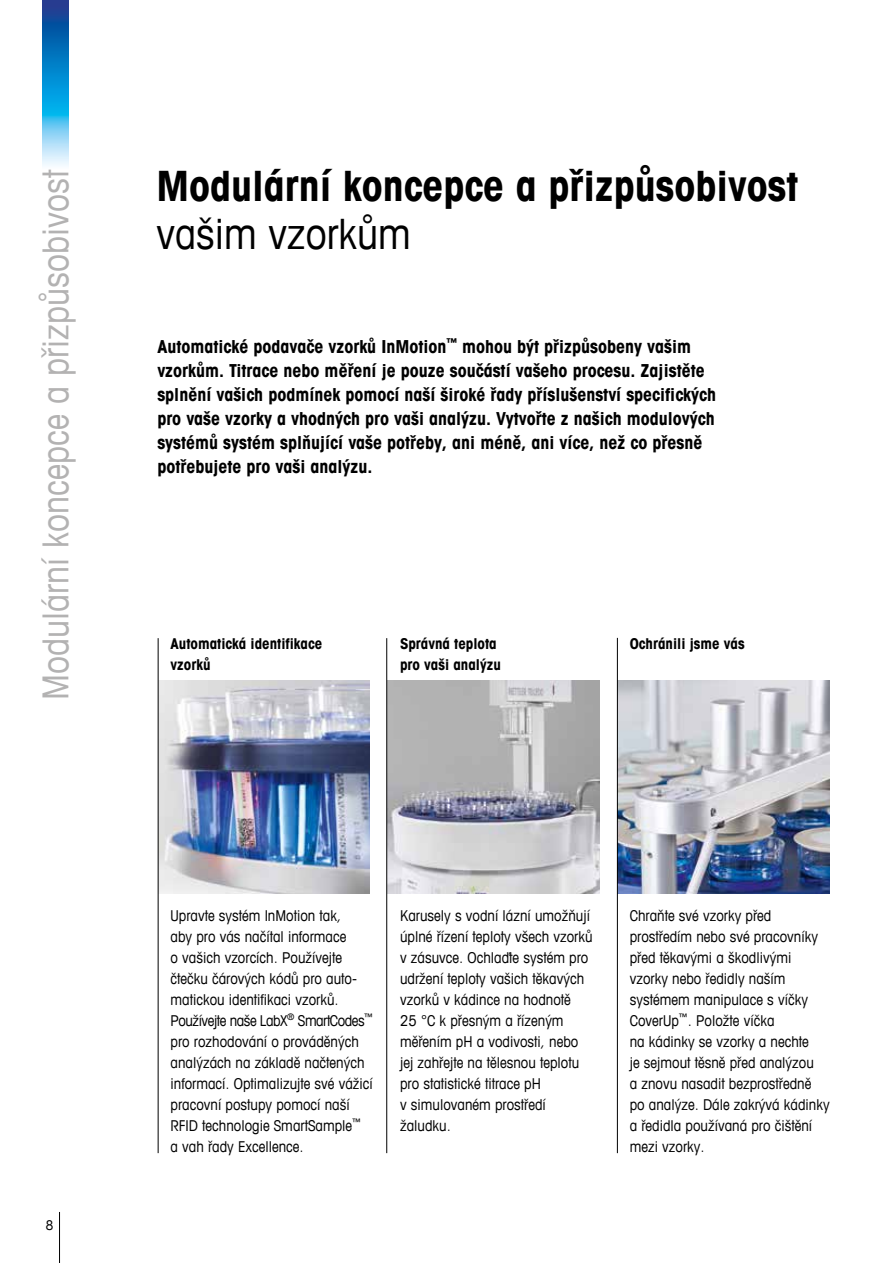
<style>
.page{position:relative;width:893px;height:1263px;background:#fff}
.page>*{position:absolute;margin:0;border:0;box-sizing:border-box;transform-origin:0 0}
.t1{font:700 condensed 42px "Avant Garde Com";color:#000}
.t2{font:condensed 42px "Avant Garde Com";color:#000}
.t3{font:condensed 36px "Avant Garde Com";color:#b3b2b2}
.t4{font:700 condensed 18px/24px "Avant Garde Com";color:#000}
.t5{font:condensed 15px/21px "Avant Garde Com";color:#000}
.t6{font:700 condensed 15px/21px "Avant Garde Com";color:#000}
.t7{font:condensed 13.5px "Avant Garde Com";color:#000}
</style>
<div class="page">
<hr style="left:59px;top:1212px;width:1px;height:51px;background:#000">
<img style="left:43px;top:0;width:25px;height:166px">
<img style="left:618px;top:680px;width:211px;height:213px">
<img style="left:387px;top:680px;width:213px;height:213px">
<img style="left:159px;top:680px;width:211px;height:213px">
<hr style="left:386px;top:638px;width:1px;height:515px;background:#000">
<hr style="left:158px;top:638px;width:1px;height:515px;background:#000">
<hr style="left:617px;top:638px;width:1px;height:515px;background:#000">
<h2 class="t3" style="left:33px;top:700px;width:532px;rotate:-90deg">Modulární koncepce a přizpůsobivost</h2>
<h1 class="t1" style="left:156px;top:158px;width:643px">Modulární koncepce a přizpůsobivost</h1>
<h1 class="t2" style="left:156px;top:207px;width:256px">vašim vzorkům</h1>
<p class="t4" style="left:157px;top:334px;width:560px">Automatické podavače vzorků InMotion<sup>™</sup> mohou být přizpůsobeny vašim vzorkům. Titrace nebo měření je pouze součástí vašeho procesu. Zajistěte splnění vašich podmínek pomocí naší široké řady příslušenství specifických pro vaše vzorky a vhodných pro vaši analýzu. Vytvořte z našich modulových systémů systém splňující vaše potřeby, ani méně, ani více, než co přesně potřebujete pro vaši analýzu.</p>
<p class="t6" style="left:171px;top:632px;width:153px">Automatická identifikace vzorků</p>
<p class="t6" style="left:400px;top:632px;width:102px">Správná teplota pro vaši analýzu</p>
<p class="t6" style="left:630px;top:632px;width:116px">Ochránili jsme vás</p>
<p class="t7" style="left:46px;top:1217px;width:9px">8</p>
<p class="t5" style="left:171px;top:905px;width:204px">Upravte systém InMotion tak,<br>aby pro vás načítal informace<br>o vašich vzorcích. Používejte čtečku čárových kódů pro auto&shy;matickou identifikaci vzorků.<br>Používejte naše LabX<sup>®</sup> SmartCodes<sup>™ </sup>pro rozhodování o prováděných analýzách na základě načtených informací. Optimalizujte své vážicí pracovní postupy pomocí naší<br>RFID technologie SmartSample<sup>™<br></sup>a vah řady Excellence.</p>
<p class="t5" style="left:630px;top:905px;width:201px">Chraňte své vzorky před prostředím nebo své pracovníky před těkavými a škodlivými vzorky nebo ředidly naším systémem manipulace s víčky<br>CoverUp<sup>™</sup>. Položte víčka<br>na kádinky se vzorky a nechte<br>je sejmout těsně před analýzou<br>a znovu nasadit bezprostředně po analýze. Dále zakrývá kádinky a ředidla používaná pro čištění mezi vzorky.</p>
<p class="t5" style="left:400px;top:905px;width:194px">Karusely s vodní lázní umožňují úplné řízení teploty všech vzorků v zásuvce. Ochlaďte systém pro udržení teploty vašich těkavých vzorků v kádince na hodnotě<br>25 °C k přesným a řízeným měřením pH a vodivosti, nebo jej zahřejte na tělesnou teplotu pro statistické titrace pH<br>v simulovaném prostředí žaludku.</p>
</div>
